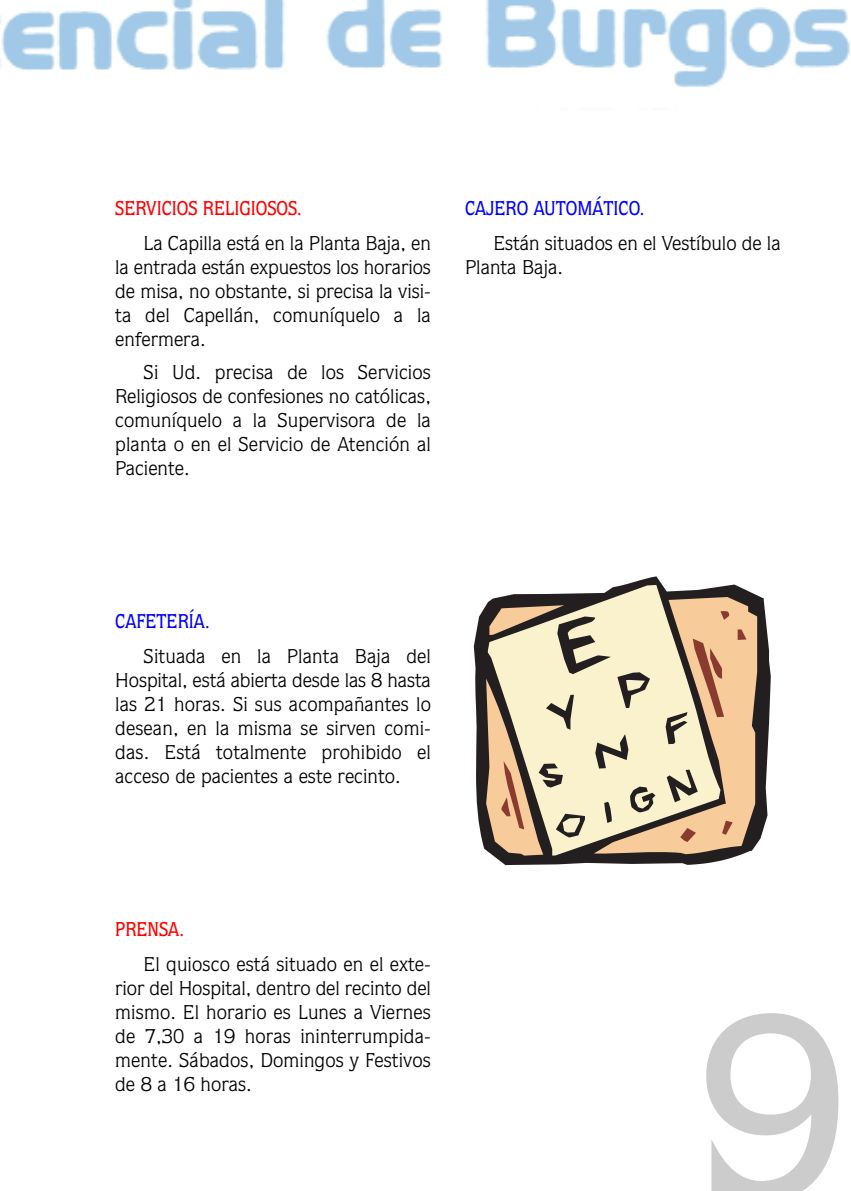
<style>
.page{position:relative;width:851px;height:1191px;background:#fff}
.page>*{position:absolute;margin:0;border:0;box-sizing:border-box;transform-origin:0 0}
.t1{font:500 260px "Quorum IT Cby BT";color:#ccc}
.t2{font:20px/24px "Quorum IT Cby BT";letter-spacing:.005em;color:#000;text-align:justify}
.t3{font:500 20px "Quorum IT Cby BT";color:#f00;scale:.9 1}
.t4{font:500 20px "Quorum IT Cby BT";color:#00f;scale:.9 1}
</style>
<div class="page">
<img style="left:1px;top:1px;width:849px;height:108px">
<svg style="left:474px;top:576px;width:296px;height:289px;fill:#231f20"></svg>
<svg style="left:720px;top:597px;width:37px;height:257px;background:#d9b389"></svg>
<svg style="left:488px;top:585px;width:232px;height:270px;background:#c6b599"></svg>
<svg style="left:680px;top:828px;width:16px;height:14px"></svg>
<svg style="left:722px;top:820px;width:10px;height:15px"></svg>
<svg style="left:665px;top:638px;width:59px;height:106px;background:#c4a889"></svg>
<svg style="left:737px;top:629px;width:9px;height:11px"></svg>
<svg style="left:720px;top:609px;width:9px;height:11px"></svg>
<svg style="left:486px;top:605px;width:169px;height:250px;background:#d0c3a3"></svg>
<svg style="left:666px;top:769px;width:31px;height:33px"></svg>
<p class="t3" style="left:115px;top:201px;width:209px">SERVICIOS RELIGIOSOS.</p>
<p class="t2" style="left:115px;top:233px;width:317px;text-indent:28px">La Capilla está en la Planta Baja, en la entrada están expuestos los horarios de misa, no obstante, si precisa la visi&shy;ta del Capellán, comuníquelo a la enfermera.</p>
<p class="t2" style="left:115px;top:361px;width:317px;text-indent:28px">Si Ud. precisa de los Servicios Religiosos de confesiones no católicas, comuníquelo a la Supervisora de la planta o en el Servicio de Atención al Paciente.</p>
<p class="t4" style="left:465px;top:201px;width:201px">CAJERO AUTOMÁTICO.</p>
<p class="t2" style="left:465px;top:233px;width:317px;text-indent:28px">Están situados en el Vestíbulo de la<br>Planta Baja.</p>
<p class="t4" style="left:115px;top:613px;width:107px">CAFETERÍA.</p>
<p class="t2" style="left:115px;top:645px;width:317px;text-indent:28px">Situada en la Planta Baja del Hospital, está abierta desde las 8 hasta las 21 horas. Si sus acompañantes lo desean, en la misma se sirven comi&shy;das. Está totalmente prohibido el acceso de pacientes a este recinto.</p>
<p class="t3" style="left:115px;top:921px;width:78px">PRENSA.</p>
<p class="t2" style="left:115px;top:953px;width:317px;text-indent:28px">El quiosco está situado en el exte&shy;rior del Hospital, dentro del recinto del mismo. El horario es Lunes a Viernes de 7,30 a 19 horas ininterrumpida&shy;mente. Sábados, Domingos y Festivos de 8 a 16 horas.</p>
<h1 class="t1" style="left:696px;top:1009px;width:153px">9</h1>
</div>
